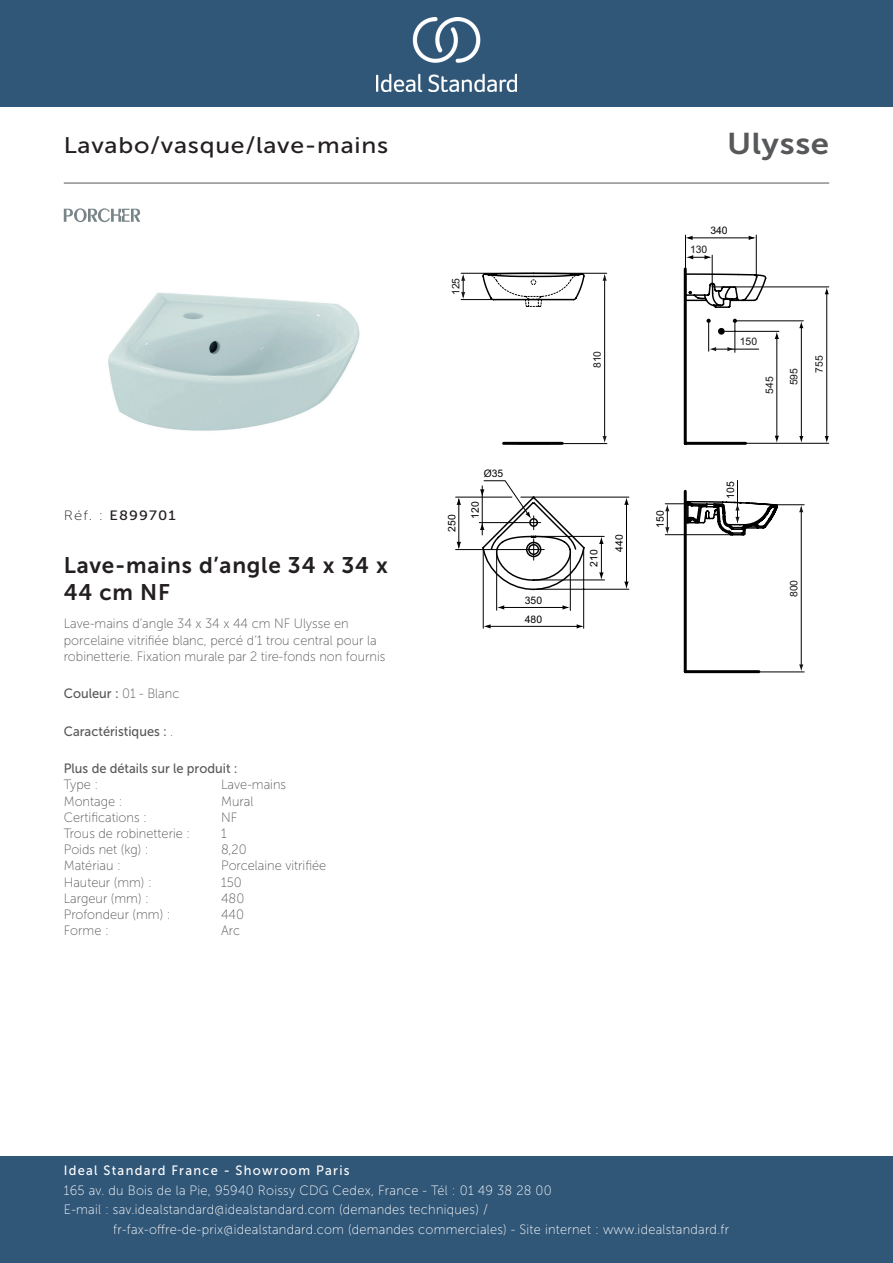
<style>
.page{position:relative;width:893px;height:1263px;background:#fff}
.page>*{position:absolute;margin:0;border:0;box-sizing:border-box;transform-origin:0 0}
._001_Produkttyp{font:30px "Museo Sans 700";letter-spacing:.02em;color:#57585a;scale:1.1 1}
.Article_Name{font:22.5px/27px "Museo Sans 700";letter-spacing:.035em;color:#231f20}
.t1{font:22.5px "Museo Sans 500";letter-spacing:.03em;color:#231f20;scale:1.1 1}
.t2{font:13.5px/19.5px "Museo Sans 100";letter-spacing:.02em;color:#fff;scale:.95 1}
.Marketing_Descriptio{font:13.5px/16.2px "Museo Sans 100";color:#57585a;scale:.95 1}
.Features{font:13.5px "Museo Sans 500";color:#57585a;scale:.95 1}
.t3{font:13.5px "Museo Sans 500";letter-spacing:.1em;color:#fff;scale:.95 1}
.Material{font:13.5px "Museo Sans 100";color:#57585a;scale:.95 1}
.Tap_Holes{font:13.5px "Museo Sans 100";color:#57585a;scale:.95 1}
.Depth__mm{font:13.5px "Museo Sans 100";color:#57585a;scale:.95 1}
.Accreditations{font:13.5px "Museo Sans 100";color:#57585a;scale:.95 1}
.Net_Weight__kg{font:13.5px "Museo Sans 100";color:#57585a;scale:.95 1}
.Colour{font:13.5px "Museo Sans 500";color:#57585a;scale:.95 1}
.Type{font:13.5px "Museo Sans 100";color:#57585a;scale:.95 1}
.Height__mm{font:13.5px "Museo Sans 100";color:#57585a;scale:.95 1}
.Width__mm{font:13.5px "Museo Sans 100";color:#57585a;scale:.95 1}
.Mounting{font:13.5px "Museo Sans 100";color:#57585a;scale:.95 1}
.t4{font:13.5px "Museo Sans 500";letter-spacing:.075em;color:#231f20;scale:1.1 1}
.Shape{font:13.5px "Museo Sans 100";color:#57585a;scale:.95 1}
.t5{font:10.35px "Arial";color:#000}
.t6{font:10.35px "Arial";color:#1a161a}
.s1{font-family:"Museo Sans 100"}
</style>
<div class="page">
<div style="left:0;top:1157px;width:893px;height:106px;background:#305678"></div>
<div style="left:0;top:0;width:893px;height:107px;background:#305678"></div>
<img style="left:376px;top:18px;width:141px;height:73px">
<hr style="left:64px;top:183px;width:765px;height:1px;background:#57585a">
<img style="left:108px;top:292px;width:252px;height:139px">
<hr style="left:685px;top:670px;width:74px;height:3px;background:#000">
<hr style="left:684px;top:491px;width:3px;height:181px;background:#000">
<hr style="left:461px;top:299px;width:35px;height:1px;background:#000">
<svg style="left:461px;top:274px;width:4px;height:25px"></svg>
<hr style="left:737px;top:480px;width:1px;height:42px;background:#000">
<hr style="left:712px;top:287px;width:117px;height:1px;background:#000">
<hr style="left:735px;top:443px;width:94px;height:1px;background:#000">
<hr style="left:826px;top:291px;width:1px;height:149px;background:#000">
<svg style="left:825px;top:436px;width:4px;height:7px"></svg>
<svg style="left:825px;top:287px;width:4px;height:7px"></svg>
<hr style="left:737px;top:320px;width:66px;height:1px;background:#000">
<hr style="left:725px;top:331px;width:54px;height:1px;background:#000">
<hr style="left:776px;top:335px;width:1px;height:104px;background:#000">
<svg style="left:775px;top:436px;width:4px;height:7px"></svg>
<svg style="left:775px;top:332px;width:4px;height:7px"></svg>
<hr style="left:801px;top:325px;width:1px;height:114px;background:#000">
<svg style="left:799px;top:436px;width:4px;height:7px"></svg>
<svg style="left:799px;top:321px;width:4px;height:7px"></svg>
<hr style="left:758px;top:671px;width:46px;height:1px;background:#000">
<hr style="left:801px;top:507px;width:1px;height:160px;background:#000">
<svg style="left:799px;top:664px;width:4px;height:7px"></svg>
<hr style="left:461px;top:273px;width:72px;height:1px;background:#000">
<svg style="left:665px;top:500px;width:139px;height:36px"></svg>
<svg style="left:481px;top:235px;width:286px;height:210px"></svg>
<hr style="left:688px;top:237px;width:66px;height:1px;background:#000">
<hr style="left:756px;top:235px;width:1px;height:42px;background:#000">
<svg style="left:563px;top:605px;width:7px;height:5px"></svg>
<svg style="left:497px;top:605px;width:7px;height:5px"></svg>
<hr style="left:456px;top:497px;width:56px;height:1px;background:#000">
<hr style="left:483px;top:548px;width:1px;height:80px;background:#000">
<hr style="left:583px;top:548px;width:1px;height:80px;background:#000">
<hr style="left:533px;top:497px;width:96px;height:1px;background:#000">
<hr style="left:537px;top:589px;width:92px;height:1px;background:#000">
<hr style="left:626px;top:501px;width:1px;height:86px;background:#000">
<hr style="left:456px;top:549px;width:88px;height:1px;background:#000">
<hr style="left:458px;top:499px;width:1px;height:48px;background:#000">
<hr style="left:533px;top:580px;width:71px;height:1px;background:#000">
<hr style="left:533px;top:536px;width:71px;height:1px;background:#000">
<hr style="left:601px;top:541px;width:1px;height:36px;background:#000">
<svg style="left:624px;top:582px;width:5px;height:7px"></svg>
<svg style="left:599px;top:572px;width:5px;height:8px"></svg>
<svg style="left:599px;top:536px;width:5px;height:8px"></svg>
<svg style="left:457px;top:497px;width:4px;height:8px"></svg>
<svg style="left:457px;top:542px;width:4px;height:7px"></svg>
<svg style="left:624px;top:497px;width:5px;height:8px"></svg>
<svg style="left:483px;top:624px;width:101px;height:4px"></svg>
<hr style="left:500px;top:607px;width:67px;height:1px;background:#000">
<svg style="left:480px;top:480px;width:106px;height:111px"></svg>
<hr style="left:496px;top:552px;width:1px;height:58px;background:#000">
<hr style="left:570px;top:553px;width:1px;height:57px;background:#000">
<hr style="left:479px;top:522px;width:62px;height:1px;background:#000">
<svg style="left:64px;top:208px;width:76px;height:14px"></svg>
<p class="t1" style="left:64px;top:133px;width:296px">Lavabo/vasque/lave-mains</p>
<p class="_001_Produkttyp" style="left:727px;top:127px;width:94px">Ulysse</p>
<p class="t5" style="left:710px;top:224px;width:19px">340</p>
<p class="t4" style="left:64px;top:508px;width:103px"><span class="s1">Réf. :</span> E899701</p>
<p class="Article_Name" style="left:64px;top:551px;width:326px">Lave-mains d’angle 34 x 34 x<br>44 cm NF</p>
<p class="Marketing_Descriptio" style="left:64px;top:616px;width:340px">Lave-mains d‘angle 34 x 34 x 44 cm NF Ulysse en porcelaine vitrifiée blanc, percé d‘1 trou central pour la robinetterie. Fixation murale par 2 tire-fonds non fournis</p>
<p class="Colour" style="left:64px;top:686px;width:123px">Couleur : <span class="s1">01 - Blanc</span></p>
<p class="Features" style="left:64px;top:724px;width:117px">Caractéristiques : <span class="s1">.</span></p>
<p class="Features" style="left:64px;top:761px;width:184px">Plus de détails sur le produit :</p>
<p class="Type" style="left:64px;top:778px;width:38px">Type :</p>
<p class="Type" style="left:221px;top:778px;width:70px">Lave-mains</p>
<p class="Mounting" style="left:64px;top:794px;width:63px">Montage :</p>
<p class="Mounting" style="left:221px;top:794px;width:35px">Mural</p>
<p class="Accreditations" style="left:64px;top:810px;width:89px">Certifications :</p>
<p class="Accreditations" style="left:221px;top:810px;width:19px">NF</p>
<p class="Tap_Holes" style="left:64px;top:826px;width:135px">Trous de robinetterie :</p>
<p class="Tap_Holes" style="left:221px;top:826px;width:7px">1</p>
<p class="Net_Weight__kg" style="left:64px;top:842px;width:91px">Poids net (kg) :</p>
<p class="Net_Weight__kg" style="left:221px;top:842px;width:28px">8,20</p>
<p class="Material" style="left:64px;top:859px;width:62px">Matériau :</p>
<p class="Material" style="left:221px;top:859px;width:112px">Porcelaine vitrifiée</p>
<p class="Height__mm" style="left:64px;top:875px;width:94px">Hauteur (mm) :</p>
<p class="Height__mm" style="left:221px;top:875px;width:23px">150</p>
<p class="Width__mm" style="left:64px;top:891px;width:91px">Largeur (mm) :</p>
<p class="Width__mm" style="left:221px;top:891px;width:26px">480</p>
<p class="Depth__mm" style="left:64px;top:907px;width:114px">Profondeur (mm) :</p>
<p class="Depth__mm" style="left:221px;top:907px;width:26px">440</p>
<p class="Shape" style="left:64px;top:923px;width:49px">Forme :</p>
<p class="Shape" style="left:221px;top:923px;width:22px">Arc</p>
<p class="t6" style="left:449px;top:295px;width:19px;rotate:-90deg">125</p>
<p class="t5" style="left:445px;top:532px;width:19px;rotate:-90deg">250</p>
<p class="t5" style="left:484px;top:467px;width:21px">Ø35</p>
<p class="t5" style="left:468px;top:518px;width:19px;rotate:-90deg">120</p>
<p class="t5" style="left:525px;top:593px;width:19px">350</p>
<p class="t5" style="left:525px;top:612px;width:19px">480</p>
<p class="t6" style="left:590px;top:368px;width:19px;rotate:-90deg">810</p>
<p class="t6" style="left:690px;top:243px;width:19px">130</p>
<p class="t6" style="left:740px;top:335px;width:19px">150</p>
<p class="t6" style="left:763px;top:394px;width:19px;rotate:-90deg">545</p>
<p class="t6" style="left:787px;top:385px;width:19px;rotate:-90deg">595</p>
<p class="t6" style="left:812px;top:373px;width:19px;rotate:-90deg">755</p>
<p class="t5" style="left:587px;top:567px;width:19px;rotate:-90deg">210</p>
<p class="t5" style="left:612px;top:552px;width:19px;rotate:-90deg">440</p>
<p class="t5" style="left:653px;top:528px;width:19px;rotate:-90deg">150</p>
<p class="t5" style="left:724px;top:499px;width:19px;rotate:-90deg">105</p>
<p class="t6" style="left:787px;top:597px;width:19px;rotate:-90deg">800</p>
<p class="t3" style="left:64px;top:1163px;width:302px">Ideal Standard France - Showroom Paris</p>
<p class="t2" style="left:64px;top:1180px;width:515px">165 av. du Bois de la Pie, 95940 Roissy CDG Cedex, France - Tél : 01 49 38 28 00<br>E-mail : sav.idealstandard@idealstandard.com (demandes techniques) /</p>
<p class="t2" style="left:113px;top:1219px;width:650px">fr-fax-offre-de-prix@idealstandard.com (demandes commerciales) - Site internet : www.idealstandard.fr</p>
</div>
